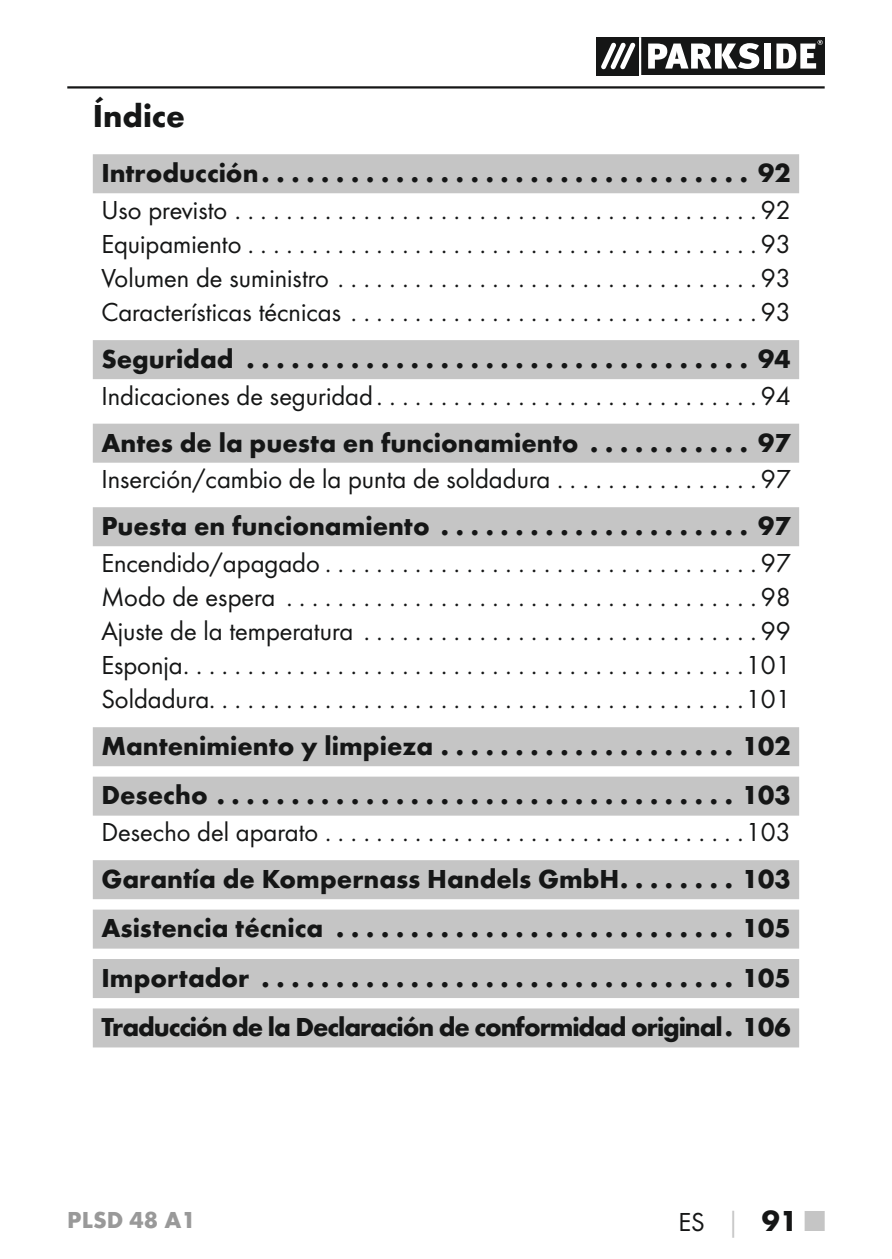
<style>
.page{position:relative;width:892px;height:1259px;background:#fff}
.page>*{position:absolute;margin:0;border:0;box-sizing:border-box;transform-origin:0 0}
.t1{font:700 33px "Futura";color:#151616}
.t2{font:27px/34.2px "Futura Boo";color:#151616;text-align:justify}
.t3{font:700 27px/49.5px "Futura";color:#151616}
.t4{font:700 24px "Futura";color:#999}
.s1{font-family:"Futura";font-weight:700;color:#c5c5c5}
.s2{font-family:"Futura";font-weight:700;font-size:30px}
.s3{font-family:"Futura";font-weight:700;font-size:30px;color:#c5c5c5}
</style>
<div class="page">
<hr style="left:67px;top:86px;width:757px;height:3px;background:#151616">
<svg style="left:596px;top:38px;width:228px;height:37px"></svg>
<hr style="left:639px;top:38px;width:2px;height:37px;background:#fff">
<div style="left:93px;top:154px;width:706px;height:39px;background:#c5c5c5"></div>
<div style="left:93px;top:340px;width:706px;height:39px;background:#c5c5c5"></div>
<div style="left:93px;top:424px;width:706px;height:39px;background:#c5c5c5"></div>
<div style="left:93px;top:507px;width:706px;height:39px;background:#c5c5c5"></div>
<div style="left:93px;top:727px;width:706px;height:39px;background:#c5c5c5"></div>
<div style="left:93px;top:776px;width:706px;height:39px;background:#c5c5c5"></div>
<div style="left:93px;top:860px;width:706px;height:39px;background:#c5c5c5"></div>
<div style="left:93px;top:909px;width:706px;height:39px;background:#c5c5c5"></div>
<div style="left:93px;top:959px;width:706px;height:39px;background:#c5c5c5"></div>
<div style="left:93px;top:1008px;width:706px;height:39px;background:#c5c5c5"></div>
<p class="t1" style="left:93px;top:96px;width:94px">Índice</p>
<p class="t3" style="left:101px;top:148px;width:690px">Introducción . . . . . . . . . . . . . . . . . . . . . . . . . . . . . . . . . 92</p>
<p class="t2" style="left:101px;top:193px;width:690px">Uso previsto . . . . . . . . . . . . . . . . . . . . . . . . . . . . . . . . . . . . . . . . 92<br>Equipamiento . . . . . . . . . . . . . . . . . . . . . . . . . . . . . . . . . . . . . . . 93<br>Volumen de suministro . . . . . . . . . . . . . . . . . . . . . . . . . . . . . . . . 93<br>Características técnicas . . . . . . . . . . . . . . . . . . . . . . . . . . . . . . . 93</p>
<p class="t3" style="left:101px;top:334px;width:690px">Seguridad . . . . . . . . . . . . . . . . . . . . . . . . . . . . . . . . . . 94</p>
<p class="t2" style="left:101px;top:378px;width:690px">Indicaciones de seguridad . . . . . . . . . . . . . . . . . . . . . . . . . . . . . 94</p>
<p class="t3" style="left:101px;top:417px;width:690px">Antes de la puesta en funcionamiento . . . . . . . . . . . 97</p>
<p class="t2" style="left:101px;top:462px;width:690px">Inserción/cambio de la punta de soldadura . . . . . . . . . . . . . . . 97</p>
<p class="t3" style="left:101px;top:501px;width:690px">Puesta en funcionamiento . . . . . . . . . . . . . . . . . . . . . 97</p>
<p class="t2" style="left:101px;top:545px;width:690px">Encendido/apagado . . . . . . . . . . . . . . . . . . . . . . . . . . . . . . . . . 97<br>Modo de espera . . . . . . . . . . . . . . . . . . . . . . . . . . . . . . . . . . . . 98<br>Ajuste de la temperatura . . . . . . . . . . . . . . . . . . . . . . . . . . . . . . 99<br>Esponja . . . . . . . . . . . . . . . . . . . . . . . . . . . . . . . . . . . . . . . . . . . 101<br>Soldadura..........................................101</p>
<p class="t3" style="left:101px;top:721px;width:690px">Mantenimiento y limpieza . . . . . . . . . . . . . . . . . . . . 102<br>Desecho . . . . . . . . . . . . . . . . . . . . . . . . . . . . . . . . . . . 103</p>
<p class="t2" style="left:101px;top:815px;width:690px">Desecho del aparato . . . . . . . . . . . . . . . . . . . . . . . . . . . . . . . . 103</p>
<p class="t3" style="left:101px;top:853px;width:690px;text-align:justify">Garantía de Kompernass Handels GmbH . . . . . . . . 103<br>Asistencia técnica . . . . . . . . . . . . . . . . . . . . . . . . . . . 105<br>Importador . . . . . . . . . . . . . . . . . . . . . . . . . . . . . . . . 105<br>Traducción de la Declaración de conformidad original . 106</p>
<p class="t4" style="left:67px;top:1204px;width:130px">PLSD 48 A1</p>
<p class="t2" style="left:678px;top:1204px;width:148px">ES <span class="s1">│</span> <span class="s2">91</span> <span class="s3">■</span></p>
</div>
